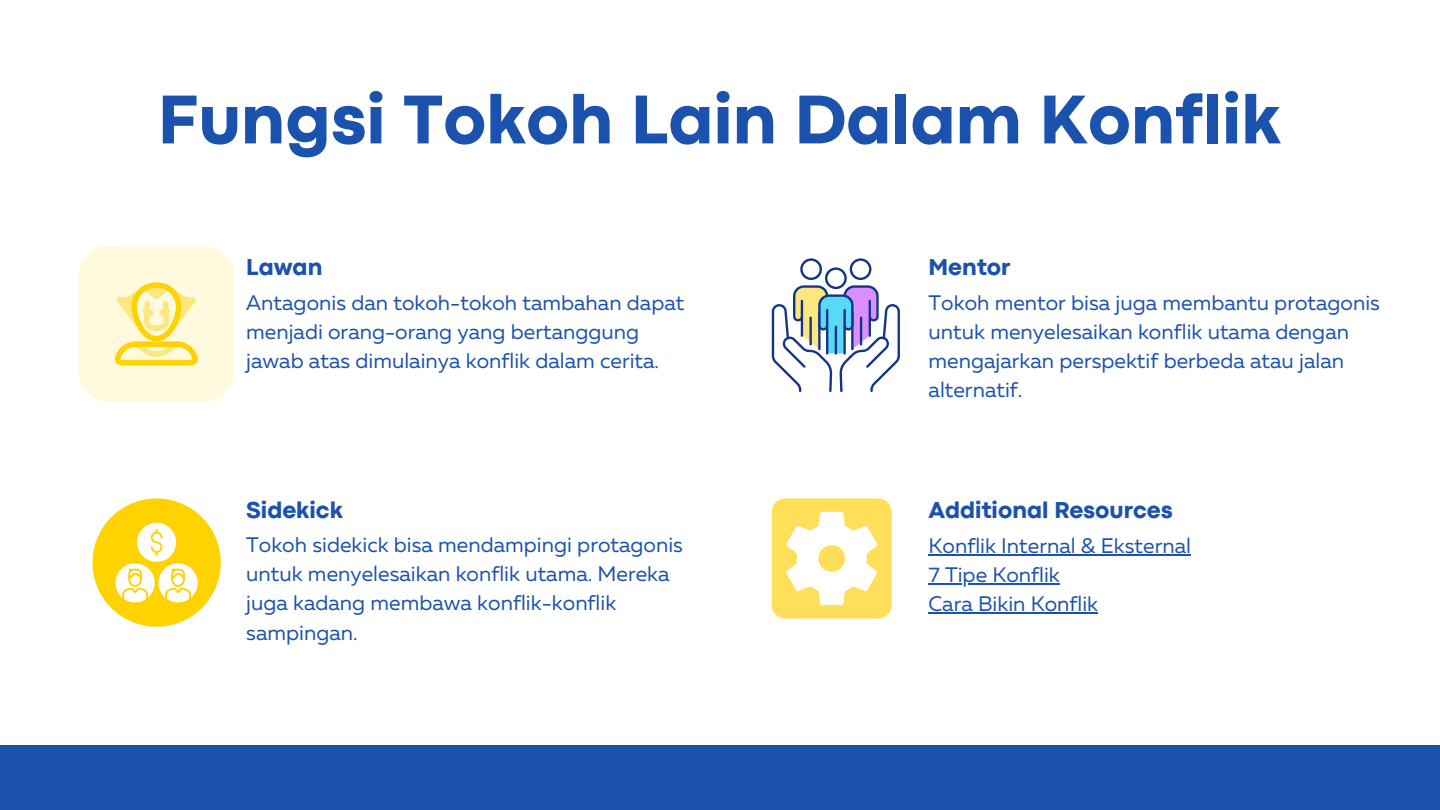
<style>
.page{position:relative;width:1440px;height:810px;background:#fff}
.page>*{position:absolute;margin:0;border:0;box-sizing:border-box;transform-origin:0 0}
.t1{font:800 72px "Codec Pro";color:#1b52ad}
.t2{font:800 24px "Codec Pro";color:#1b52ad}
.t3{font:21px/29.2px "Muller";color:#1b52ad}
</style>
<div class="page">
<svg style="left:772px;top:498px;width:120px;height:120px"></svg>
<div style="left:0;top:745px;width:1440px;height:65px;background:#1b52ad"></div>
<div style="left:78px;top:246px;width:156px;height:156px;background:#fffadd;border-radius:31px"></div>
<svg style="left:114px;top:282px;width:84px;height:83px"></svg>
<svg style="left:92px;top:498px;width:129px;height:129px"></svg>
<svg style="left:772px;top:258px;width:128px;height:134px"></svg>
<hr style="left:835px;top:326px;width:2px;height:29px;background:#133487">
<hr style="left:929px;top:554px;width:262px;height:2px;background:#1b52ad">
<hr style="left:929px;top:583px;width:131px;height:2px;background:#1b52ad">
<hr style="left:929px;top:613px;width:169px;height:1px;background:#1b52ad">
<h1 class="t1" style="left:158px;top:94px;width:1125px">Fungsi Tokoh Lain Dalam Konflik</h1>
<p class="t2" style="left:246px;top:259px;width:78px">Lawan</p>
<p class="t3" style="left:246px;top:289px;width:440px">Antagonis dan tokoh-tokoh tambahan dapat menjadi orang-orang yang bertanggung jawab atas dimulainya konflik dalam cerita.</p>
<p class="t2" style="left:246px;top:501px;width:98px">Sidekick</p>
<p class="t3" style="left:246px;top:532px;width:438px">Tokoh sidekick bisa mendampingi protagonis untuk menyelesaikan konflik utama. Mereka juga kadang membawa konflik-konflik sampingan.</p>
<p class="t2" style="left:929px;top:259px;width:84px">Mentor</p>
<p class="t3" style="left:929px;top:289px;width:453px">Tokoh mentor bisa juga membantu protagonis untuk menyelesaikan konflik utama dengan mengajarkan perspektif berbeda atau jalan alternatif.</p>
<p class="t2" style="left:929px;top:501px;width:246px">Additional Resources</p>
<p class="t3" style="left:929px;top:532px;width:264px">Konflik Internal &amp; Eksternal<br>7 Tipe Konflik<br>Cara Bikin Konflik</p>
</div>
